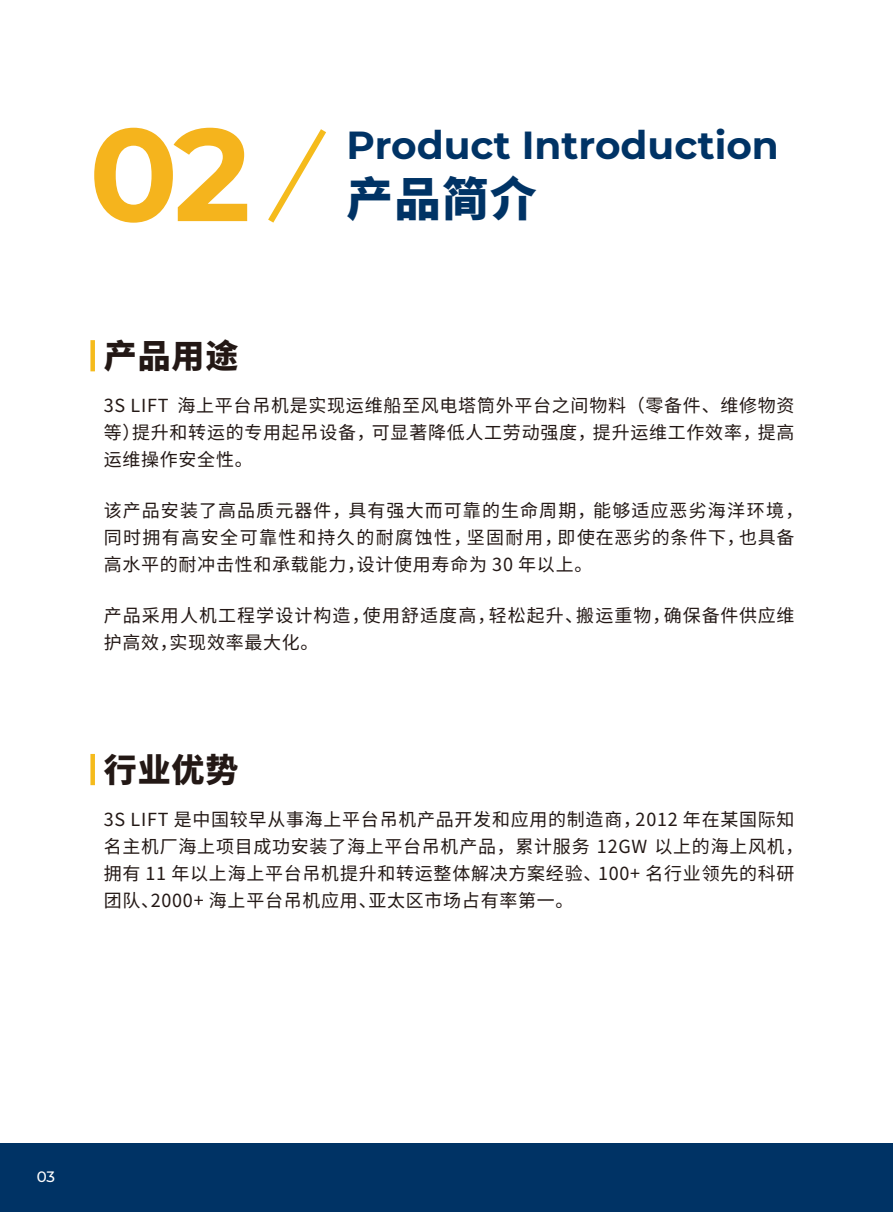
<style>
.page{position:relative;width:893px;height:1212px;background:#fff}
.page>*{position:absolute;margin:0;border:0;box-sizing:border-box;transform-origin:0 0}
.t1{font:700 131.1px "Montserrat";color:#f5b41d}
.t2{font:800 46.5px "Source Han Sans CN";color:#003365}
.t3{font:700 39px "Montserrat";color:#003365}
.t4{font:800 33px "Source Han Sans CN";letter-spacing:.03em;color:#231815}
.t5{font:18px/27px "Source Han Sans CN";letter-spacing:.04em;color:#231815;text-align:justify}
.t6{font:18px/27px "Source Han Sans CN";letter-spacing:.06em;color:#231815}
.t7{font:500 15px "Montserrat";color:#fff}
</style>
<div class="page">
<div style="left:0;top:1143px;width:893px;height:69px;background:#003365"></div>
<svg style="left:268px;top:129px;width:58px;height:94px"></svg>
<div style="left:90px;top:340px;width:5px;height:31px;background:#f5bb1c"></div>
<div style="left:90px;top:754px;width:5px;height:31px;background:#f5bb1c"></div>
<h1 class="t1" style="left:89px;top:80px;width:163px">02</h1>
<h3 class="t3" style="left:346px;top:117px;width:434px">Product Introduction</h3>
<h2 class="t2" style="left:346px;top:173px;width:192px">产品简介</h2>
<h3 class="t4" style="left:104px;top:337px;width:136px">产品用途</h3>
<p class="t5" style="left:104px;top:392px;width:692px">3S LIFT 海上平台吊机是实现运维船至风电塔筒外平台之间物料（零备件、维修物资等）提升和转运的专用起吊设备，可显著降低人工劳动强度，提升运维工作效率，提高运维操作安全性。</p>
<p class="t6" style="left:104px;top:497px;width:701px">该产品安装了高品质元器件，具有强大而可靠的生命周期，能够适应恶劣海洋环境，同时拥有高安全可靠性和持久的耐腐蚀性，坚固耐用，即使在恶劣的条件下，也具备高水平的耐冲击性和承载能力，设计使用寿命为 30 年以上。</p>
<p class="t6" style="left:104px;top:602px;width:692px">产品采用人机工程学设计构造，使用舒适度高，轻松起升、搬运重物，确保备件供应维护高效，实现效率最大化。</p>
<h3 class="t4" style="left:104px;top:751px;width:136px">行业优势</h3>
<p class="t5" style="left:104px;top:806px;width:701px;text-align:left">3S LIFT 是中国较早从事海上平台吊机产品开发和应用的制造商，2012 年在某国际知名主机厂海上项目成功安装了海上平台吊机产品，累计服务 12GW 以上的海上风机，拥有 11 年以上海上平台吊机提升和转运整体解决方案经验、100+ 名行业领先的科研团队、2000+ 海上平台吊机应用、亚太区市场占有率第一。</p>
<p class="t7" style="left:37px;top:1166px;width:20px">03</p>
</div>
